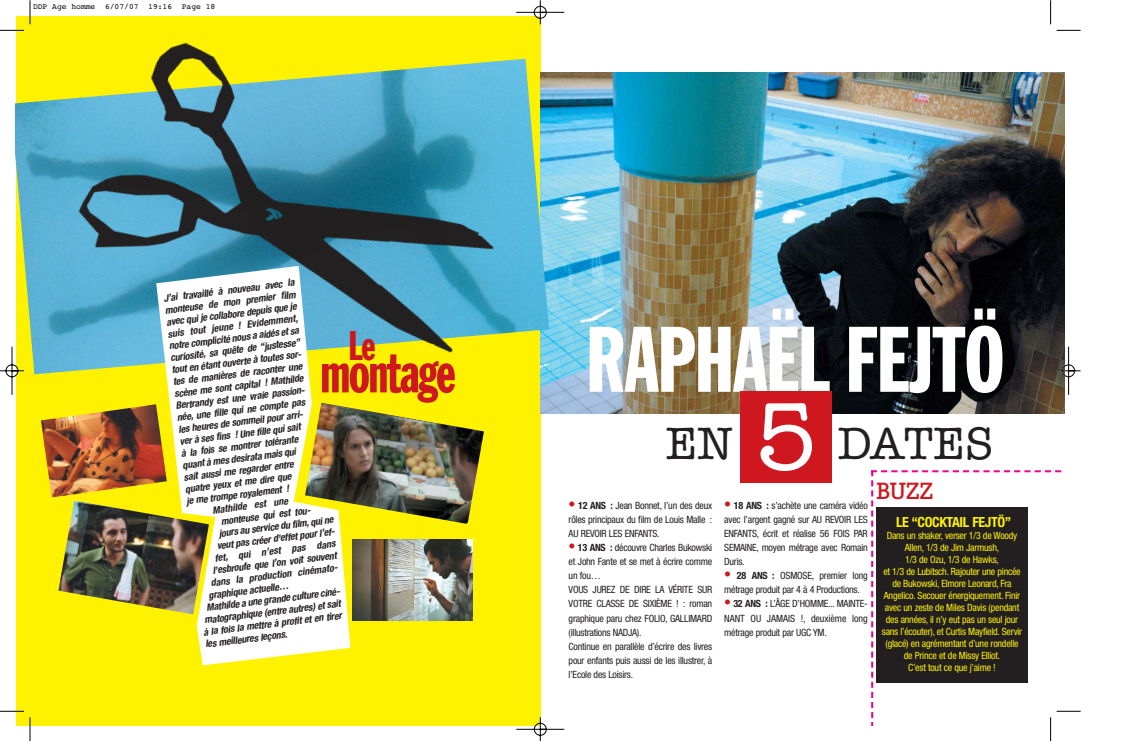
<style>
.page{position:relative;width:1134px;height:741px;background:#fff}
.page>*{position:absolute;margin:0;border:0;box-sizing:border-box;transform-origin:0 0}
.t1{font:98px "American Typewriter";color:#fff}
.t2{font:extra-condensed 92px "Franklin Gothic BT";letter-spacing:-.02em;color:#fff}
.t3{font:extra-condensed 56.6px "Franklin Gothic BT";letter-spacing:-.04em;color:#ce171e}
.t4{font:46.7px "American Typewriter";color:#231f20}
.t5{font:extra-condensed 41px "Franklin Gothic BT";color:#ce171e}
.t6{font:24px "Rockwell";color:#ce171e}
.t7{font:700 condensed 14px "Helvetica Neue";letter-spacing:-.025em;color:#fff200}
.t8{font:italic 700 condensed 10px "Helvetica Neue";color:#231f20}
.t9{font:condensed 10px/14px "Helvetica Neue";letter-spacing:-.025em;color:#231f20;text-align:justify}
.t10{font:condensed 10px/12px "Helvetica Neue";letter-spacing:-.025em;color:#fff200;text-align:center}
.t11{font:8px "Courier";color:#000}
.s1{font-size:14px;color:#ce171e}
.s2{font-weight:700}
</style>
<div class="page">
<img style="left:0;top:0;width:1081px;height:740px">
<p class="t11" style="left:33px;top:4px;width:184px">DDP Age homme 6/07/07 19:16 Page 18</p>
<p class="t8" style="left:163px;top:294px;width:133px;rotate:-7deg">J’ai travaillé à nouveau avec la</p>
<p class="t8" style="left:165px;top:306px;width:133px;rotate:-7deg">monteuse de mon premier film</p>
<p class="t8" style="left:166px;top:318px;width:133px;rotate:-7deg">avec qui je collabore depuis que je</p>
<p class="t8" style="left:167px;top:330px;width:133px;rotate:-7deg">suis tout jeune ! Evidemment,</p>
<p class="t8" style="left:169px;top:342px;width:132px;rotate:-7deg">notre complicité nous a aidés et sa</p>
<h3 class="t5" style="left:349px;top:330px;width:29px">Le</h3>
<p class="t8" style="left:170px;top:354px;width:132px;rotate:-7deg">curiosité, sa quête de “justesse”</p>
<p class="t8" style="left:171px;top:366px;width:133px;rotate:-7deg">tout en étant ouverte à toutes sor-</p>
<h3 class="t3" style="left:320px;top:350px;width:138px">montage</h3>
<p class="t8" style="left:173px;top:378px;width:132px;rotate:-7deg">tes de manières de raconter une</p>
<p class="t8" style="left:174px;top:390px;width:131px;rotate:-7deg">scène me sont capital ! Mathilde</p>
<p class="t8" style="left:175px;top:402px;width:133px;rotate:-7deg">Bertrandy est une vraie passion-</p>
<p class="t8" style="left:177px;top:414px;width:130px;rotate:-7deg">née, une fille qui ne compte pas</p>
<p class="t8" style="left:178px;top:425px;width:128px;rotate:-7deg">les heures de sommeil pour arri-</p>
<p class="t8" style="left:179px;top:437px;width:123px;rotate:-7deg">ver à ses fins ! Une fille qui sait</p>
<p class="t8" style="left:181px;top:449px;width:119px;rotate:-7deg">à la fois se montrer tolérante</p>
<p class="t8" style="left:182px;top:461px;width:116px;rotate:-7deg">quant à mes desirata mais qui</p>
<p class="t8" style="left:183px;top:473px;width:112px;rotate:-7deg">sait aussi me regarder entre</p>
<p class="t8" style="left:185px;top:485px;width:108px;rotate:-7deg">quatre yeux et me dire que</p>
<p class="t8" style="left:186px;top:497px;width:105px;rotate:-7deg">je me trompe royalement !</p>
<p class="t8" style="left:212px;top:506px;width:78px;rotate:-7deg">Mathilde est une</p>
<p class="t8" style="left:221px;top:517px;width:93px;rotate:-7deg">monteuse qui est tou-</p>
<p class="t8" style="left:219px;top:529px;width:117px;rotate:-7deg">jours au service du film, qui ne</p>
<p class="t8" style="left:216px;top:542px;width:121px;rotate:-7deg">veut pas créer d’effet pour l’ef-</p>
<p class="t8" style="left:214px;top:554px;width:123px;rotate:-7deg">fet, qui n’est pas dans</p>
<p class="t8" style="left:212px;top:566px;width:126px;rotate:-7deg">l’esbroufe que l’on voit souvent</p>
<p class="t8" style="left:210px;top:579px;width:131px;rotate:-7deg">dans la production cinémato-</p>
<p class="t8" style="left:208px;top:591px;width:82px;rotate:-7deg">graphique actuelle…</p>
<p class="t8" style="left:206px;top:603px;width:137px;rotate:-7deg">Mathilde a une grande culture ciné-</p>
<p class="t8" style="left:204px;top:616px;width:139px;rotate:-7deg">matographique (entre autres) et sait</p>
<p class="t8" style="left:203px;top:628px;width:141px;rotate:-7deg">à la fois la mettre à profit et en tirer</p>
<p class="t8" style="left:205px;top:640px;width:84px;rotate:-7deg">les meilleures leçons.</p>
<h2 class="t2" style="left:586px;top:324px;width:421px">RAPHAËL FEJTÖ</h2>
<h3 class="t4" style="left:666px;top:427px;width:69px">EN</h3>
<h3 class="t4" style="left:838px;top:427px;width:157px">DATES</h3>
<h1 class="t1" style="left:754px;top:402px;width:64px">5</h1>
<p class="t9" style="left:569px;top:499px;width:145px"><span class="s1">•</span> <span class="s2">12 ANS :</span> Jean Bonnet, l’un des deux rôles principaux du film de Louis Malle :<br>AU REVOIR LES ENFANTS.</p>
<p class="t9" style="left:569px;top:541px;width:145px;text-align:left"><span class="s1">•</span> <span class="s2">13 ANS :</span> découvre Charles Bukowski et John Fante et se met à écrire comme un fou…<br>VOUS JUREZ DE DIRE LA VÉRITE SUR<br>VOTRE CLASSE DE SIXIÈME ! : roman graphique paru chez FOLIO, GALLIMARD (illustrations NADJA).<br>Continue en parallèle d’écrire des livres pour enfants puis aussi de les illustrer, à l’Ecole des Loisirs.</p>
<p class="t9" style="left:724px;top:499px;width:145px"><span class="s1">•</span> <span class="s2">18 ANS :</span> s’achète une caméra vidéo avec l’argent gagné sur AU REVOIR LES ENFANTS, écrit et réalise 56 FOIS PAR SEMAINE, moyen métrage avec Romain Duris.</p>
<p class="t9" style="left:724px;top:569px;width:145px"><span class="s1">•</span> <span class="s2">28 ANS :</span> OSMOSE, premier long métrage produit par 4 à 4 Productions.</p>
<p class="t9" style="left:724px;top:597px;width:145px"><span class="s1">•</span> <span class="s2">32 ANS :</span> L’ÂGE D’HOMME... MAINTE-NANT OU JAMAIS !, deuxième long métrage produit par UGC YM.</p>
<h3 class="t6" style="left:876px;top:482px;width:58px">BUZZ</h3>
<h3 class="t7" style="left:896px;top:517px;width:117px">LE “COCKTAIL FEJTÖ”</h3>
<p class="t10" style="left:882px;top:530px;width:142px">Dans un shaker, verser 1/3 de Woody Allen, 1/3 de Jim Jarmush,<br>1/3 de Ozu, 1/3 de Hawks,<br>et 1/3 de Lubitsch. Rajouter une pincée de Bukowski, Elmore Leonard, Fra Angelico. Secouer énergiquement. Finir avec un zeste de Miles Davis (pendant des années, il n’y eut pas un seul jour sans l’écouter), et Curtis Mayfield. Servir (glacé) en agrémentant d’une rondelle de Prince et de Missy Elliot.<br>C’est tout ce que j’aime !</p>
</div>
